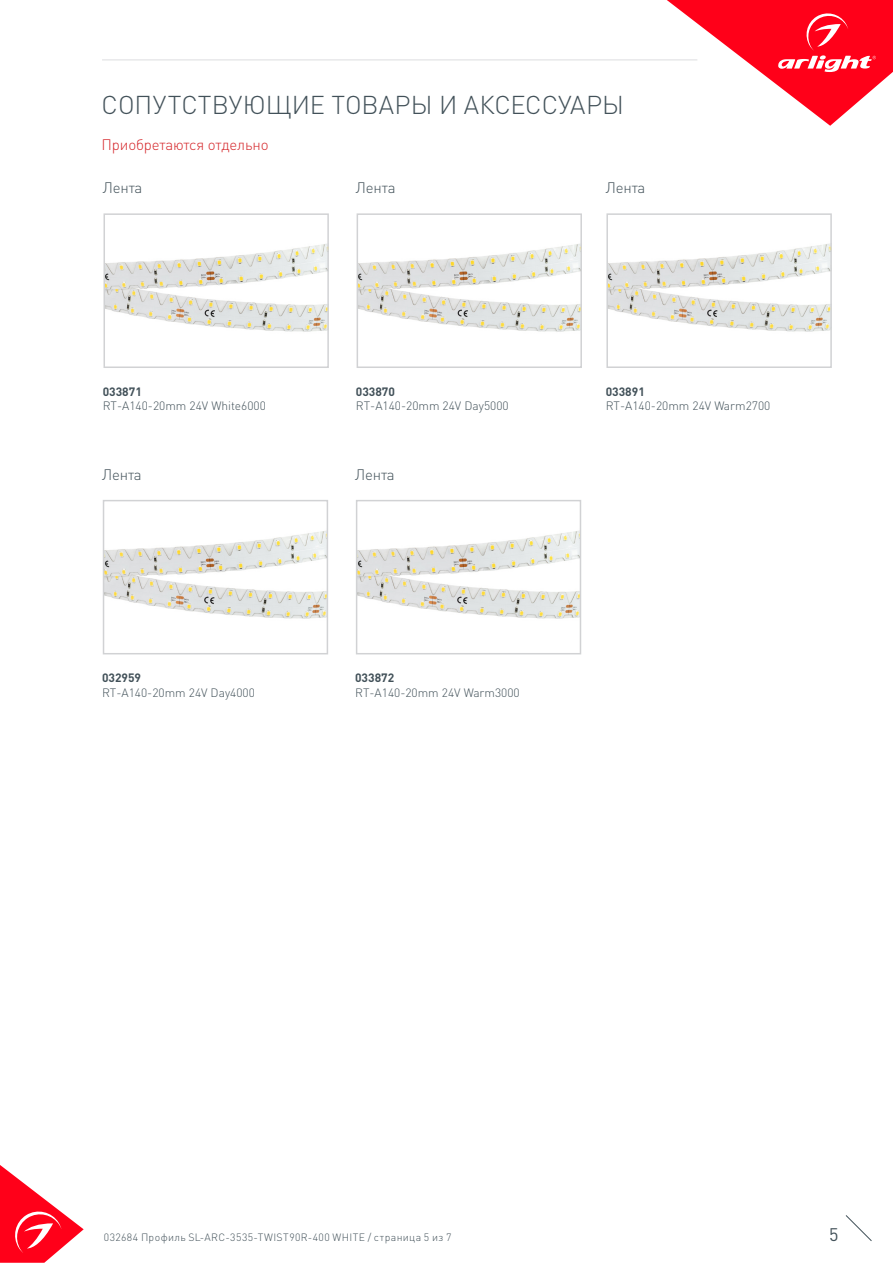
<style>
.page{position:relative;width:893px;height:1263px;background:#fff}
.page>*{position:absolute;margin:0;border:0;box-sizing:border-box;transform-origin:0 0}
.t1{font:300 25.5px "DIN Pro";color:#425159}
.t2{font:18px "DIN Pro";color:#425159}
.t3{font:300 15px "DIN Pro";letter-spacing:-.01em;color:#425159}
.t4{font:300 15px "DIN Pro";letter-spacing:-.01em;color:#d5262a}
.t5{font:300 12px "DIN Pro";color:#425159}
.t6{font:700 12px "DIN Pro";color:#425159}
.t7{font:300 10.5px "DIN Pro";letter-spacing:.04em;color:#425159}
</style>
<div class="page">
<svg style="left:0;top:1165px;width:84px;height:98px"></svg>
<svg style="left:845px;top:1215px;width:27px;height:26px"></svg>
<svg style="left:667px;top:0;width:226px;height:126px"></svg>
<hr style="left:102px;top:60px;width:595px;height:1px;background:#dcdddf">
<img style="left:106px;top:244px;width:220px;height:88px">
<div style="left:103px;top:213px;width:226px;height:155px;border:2px solid #d1d2d4"></div>
<img style="left:106px;top:531px;width:219px;height:88px">
<div style="left:103px;top:500px;width:225px;height:154px;border:2px solid #d1d2d4"></div>
<img style="left:360px;top:244px;width:219px;height:88px">
<div style="left:357px;top:213px;width:225px;height:155px;border:2px solid #d1d2d4"></div>
<img style="left:359px;top:531px;width:219px;height:88px">
<div style="left:356px;top:500px;width:225px;height:154px;border:2px solid #d1d2d4"></div>
<img style="left:609px;top:244px;width:220px;height:88px">
<div style="left:606px;top:213px;width:226px;height:155px;border:2px solid #d1d2d4"></div>
<p class="t1" style="left:102px;top:87px;width:524px">СОПУТСТВУЮЩИЕ ТОВАРЫ И АКСЕССУАРЫ</p>
<p class="t4" style="left:102px;top:134px;width:168px">Приобретаются отдельно</p>
<p class="t3" style="left:103px;top:178px;width:41px">Лента</p>
<p class="t3" style="left:356px;top:178px;width:41px">Лента</p>
<p class="t3" style="left:606px;top:178px;width:41px">Лента</p>
<p class="t6" style="left:103px;top:383px;width:41px">033871</p>
<p class="t5" style="left:103px;top:398px;width:165px">RT-A140-20mm 24V White6000</p>
<p class="t6" style="left:356px;top:383px;width:41px">033870</p>
<p class="t5" style="left:356px;top:398px;width:154px">RT-A140-20mm 24V Day5000</p>
<p class="t6" style="left:606px;top:383px;width:41px">033891</p>
<p class="t5" style="left:606px;top:398px;width:166px">RT-A140-20mm 24V Warm2700</p>
<p class="t3" style="left:102px;top:464px;width:41px">Лента</p>
<p class="t3" style="left:355px;top:464px;width:41px">Лента</p>
<p class="t6" style="left:102px;top:670px;width:41px">032959</p>
<p class="t5" style="left:102px;top:684px;width:154px">RT-A140-20mm 24V Day4000</p>
<p class="t6" style="left:355px;top:670px;width:41px">033872</p>
<p class="t5" style="left:355px;top:684px;width:166px">RT-A140-20mm 24V Warm3000</p>
<p class="t7" style="left:104px;top:1230px;width:349px">032684 Профиль SL-ARC-3535-TWIST90R-400 WHITE / страница 5 из 7</p>
<h2 class="t2" style="left:829px;top:1222px;width:11px">5</h2>
</div>
